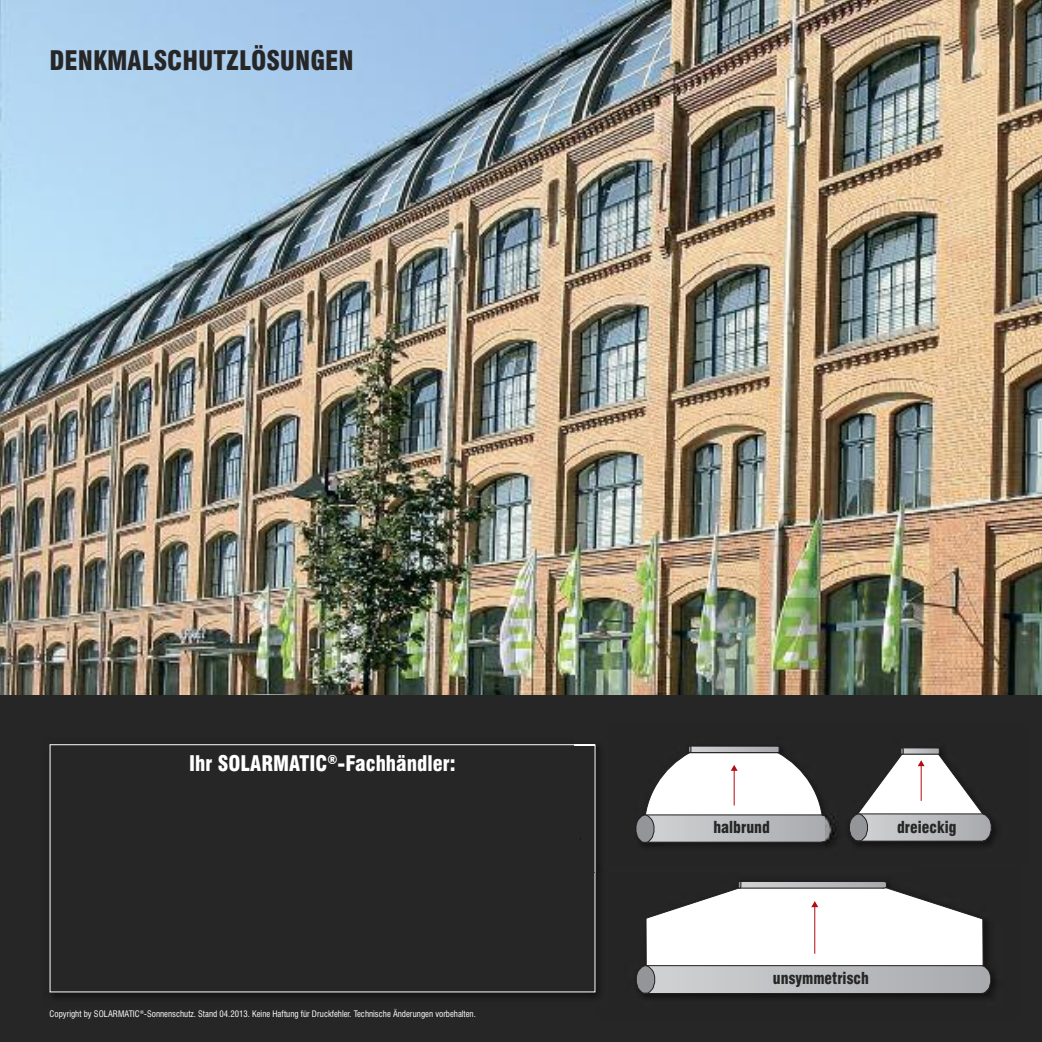
<style>
.page{position:relative;width:1042px;height:1042px;background:#272627}
.page>*{position:absolute;margin:0;border:0;box-sizing:border-box;transform-origin:0 0}
.t1{font:900 condensed 26.25px "Swiss 721 BT";color:#272627}
.t2{font:900 condensed 21px "Swiss 721 BT";color:#fff;scale:.96 1}
.t3{font:900 condensed 16.1px "Swiss 721 BT";color:#272627;scale:.95 1}
.t4{font:condensed 8.75px "Swiss 721 BT";color:#fff}
</style>
<div class="page">
<img style="left:49px;top:744px;width:548px;height:254px">
<div style="left:50px;top:745px;width:544px;height:246px;background:#272627"></div>
<div style="left:50px;top:744px;width:545px;height:248px;border:1px solid #fff"></div>
<img style="left:0;top:0;width:1042px;height:694px">
<img style="left:574px;top:744px;width:252px;height:128px">
<img style="left:594px;top:744px;width:1px;height:128px">
<svg style="left:574px;top:744px;width:20px;height:1px"></svg>
<svg style="left:580px;top:767px;width:1px;height:92px"></svg>
<svg style="left:636px;top:746px;width:190px;height:96px"></svg>
<img style="left:609px;top:866px;width:386px;height:132px">
<svg style="left:597px;top:866px;width:12px;height:6px"></svg>
<svg style="left:636px;top:881px;width:355px;height:113px"></svg>
<img style="left:826px;top:799px;width:62px;height:51px">
<svg style="left:849px;top:747px;width:142px;height:94px"></svg>
<h1 class="t1" style="left:50px;top:45px;width:306px">DENKMALSCHUTZLÖSUNGEN</h1>
<h2 class="t2" style="left:189px;top:751px;width:279px">Ihr SOLARMATIC<sup>®</sup>-Fachhändler:</h2>
<p class="t4" style="left:50px;top:1009px;width:428px">Copyright by SOLARMATIC<sup>®</sup>-Sonnenschutz. Stand 04.2013. Keine Haftung für Druckfehler. Technische Änderungen vorbehalten.</p>
<h3 class="t3" style="left:713px;top:818px;width:61px">halbrund</h3>
<h3 class="t3" style="left:897px;top:818px;width:64px">dreieckig</h3>
<h3 class="t3" style="left:773px;top:969px;width:102px">unsymmetrisch</h3>
</div>
